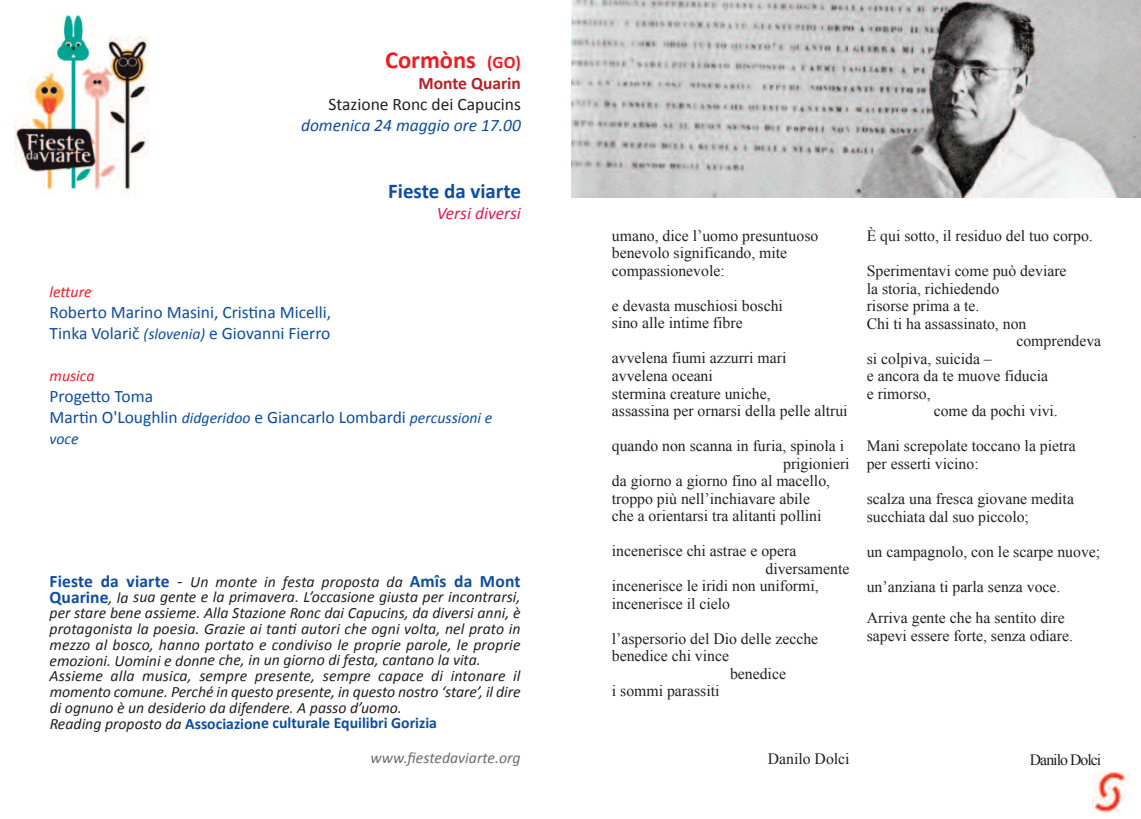
<style>
.page{position:relative;width:1141px;height:819px;background:#fff}
.page>*{position:absolute;margin:0;border:0;box-sizing:border-box;transform-origin:0 0}
.t1{font:700 24.5px "Calibri";color:#ee1d23}
.t2{font:700 21px "Calibri";color:#0d4da1}
.t3{font:17.5px/21px "Calibri";color:#0d4da1}
.t4{font:700 17.5px "Calibri";letter-spacing:.01em;color:#0d4da1}
.t5{font:italic 17.5px "Calibri";color:#0d4da1}
.t6{font:17.5px "Calibri";color:#231f20}
.t7{font:italic 17.5px "Calibri";color:#e11b50}
.t8{font:700 17.5px "Calibri";color:#b72025}
.t9{font:15.75px/17.5px "Times New Roman";color:#231f20}
.t10{font:italic 15.75px/15.8px "Calibri";color:#231f20}
.t11{font:italic 15.75px "Calibri";color:#6c6d70}
.t12{font:italic 15.75px "Calibri";color:#ee1d23}
.t13{font:15.75px "Times New Roman";letter-spacing:-.06em;color:#231f20}
.t14{font:italic 15.75px "Calibri";color:#0d4da1}
.s1{font-size:17.5px}
.s2{font-style:italic;font-size:15.75px}
.s3{font-weight:400;font-style:italic;color:#231f20}
.s4{font-weight:400;font-style:italic;font-size:15.75px;color:#231f20}
.s5{font-weight:700;font-style:normal;font-size:17.5px;color:#0d4da1}
.s6{font-weight:700;font-style:normal;color:#0d4da1}
</style>
<div class="page">
<img style="left:15px;top:9px;width:133px;height:186px">
<img style="left:572px;top:0;width:569px;height:198px">
<img style="left:1092px;top:771px;width:38px;height:41px">
<h1 class="t1" style="left:385px;top:50px;width:137px">Cormòns <span class="s1">(GO)</span></h1>
<p class="t8" style="left:418px;top:76px;width:104px">Monte Quarin</p>
<p class="t6" style="left:329px;top:97px;width:194px">Stazione Ronc dei Capucins</p>
<p class="t5" style="left:301px;top:118px;width:221px">domenica 24 maggio ore 17.00</p>
<h2 class="t2" style="left:388px;top:182px;width:134px">Fieste da viarte</h2>
<p class="t7" style="left:437px;top:205px;width:86px">Versi diversi</p>
<p class="t12" style="left:50px;top:285px;width:44px">letture</p>
<p class="t3" style="left:50px;top:303px;width:283px">Roberto Marino Masini, Cristina Micelli,<br>Tinka Volarič <span class="s2">(slovenia)</span> e Giovanni Fierro</p>
<p class="t12" style="left:50px;top:369px;width:46px">musica</p>
<p class="t3" style="left:50px;top:387px;width:444px">Progetto Toma<br>Martin O'Loughlin <span class="s2">didgeridoo</span> e Giancarlo Lombardi <span class="s2">percussioni e</span></p>
<p class="t14" style="left:50px;top:432px;width:31px">voce</p>
<p class="t4" style="left:50px;top:573px;width:472px">Fieste da viarte <span class="s3">-</span> <span class="s4">Un monte in festa proposta da</span> Amîs da Mont</p>
<p class="t10" style="left:50px;top:590px;width:473px"><span class="s5">Quarine</span>, la sua gente e la primavera. L’occasione giusta per incontrarsi, per stare bene assieme. Alla Stazione Ronc dai Capucins, da diversi anni, è protagonista la poesia. Grazie ai tanti autori che ogni volta, nel prato in mezzo al bosco, hanno portato e condiviso le proprie parole, le proprie emozioni. Uomini e donne che, in un giorno di festa, cantano la vita.<br>Assieme alla musica, sempre presente, sempre capace di intonare il momento comune. Perché in questo presente, in questo nostro ‘stare’, il dire di ognuno è un desiderio da difendere. A passo d’uomo.<br>Reading proposto da <span class="s6">Associazione culturale Equilibri Gorizia</span></p>
<p class="t11" style="left:371px;top:751px;width:152px">www.fiestedaviarte.org</p>
<p class="t9" style="left:612px;top:227px;width:208px">umano, dice l’uomo presuntuoso benevolo significando, mite compassionevole:</p>
<p class="t9" style="left:612px;top:297px;width:173px">e devasta muschiosi boschi sino alle intime fibre</p>
<p class="t9" style="left:612px;top:349px;width:237px">avvelena fiumi azzurri mari<br>avvelena oceani<br>stermina creature uniche,<br>assassina per ornarsi della pelle altrui</p>
<p class="t9" style="left:612px;top:437px;width:234px">quando non scanna in furia, spinola i</p>
<p class="t9" style="left:783px;top:454px;width:68px">prigionieri</p>
<p class="t9" style="left:612px;top:472px;width:220px">da giorno a giorno fino al macello,</p>
<p class="t9" style="left:612px;top:489px;width:200px">troppo più nell’inchiavare abile</p>
<p class="t9" style="left:612px;top:507px;width:211px">che a orientarsi tra alitanti pollini</p>
<p class="t9" style="left:612px;top:542px;width:186px">incenerisce chi astrae e opera</p>
<p class="t9" style="left:765px;top:559px;width:85px">diversamente</p>
<p class="t9" style="left:612px;top:577px;width:208px">incenerisce le iridi non uniformi,</p>
<p class="t9" style="left:612px;top:594px;width:120px">incenerisce il cielo</p>
<p class="t9" style="left:612px;top:629px;width:208px">l’aspersorio del Dio delle zecche</p>
<p class="t9" style="left:612px;top:647px;width:119px">benedice chi vince</p>
<p class="t9" style="left:730px;top:664px;width:57px">benedice</p>
<p class="t9" style="left:612px;top:682px;width:109px">i sommi parassiti</p>
<p class="t9" style="left:867px;top:227px;width:228px">È qui sotto, il residuo del tuo corpo.</p>
<p class="t9" style="left:867px;top:262px;width:201px">Sperimentavi come può deviare</p>
<p class="t9" style="left:867px;top:280px;width:134px">la storia, richiedendo</p>
<p class="t9" style="left:867px;top:297px;width:114px">risorse prima a te.</p>
<p class="t9" style="left:867px;top:315px;width:161px">Chi ti ha assassinato, non</p>
<p class="t9" style="left:1016px;top:332px;width:86px">comprendeva</p>
<p class="t9" style="left:867px;top:350px;width:127px">si colpiva, suicida –</p>
<p class="t9" style="left:867px;top:367px;width:183px">e ancora da te muove fiducia</p>
<p class="t9" style="left:867px;top:385px;width:65px">e rimorso,</p>
<p class="t9" style="left:934px;top:402px;width:126px">come da pochi vivi.</p>
<p class="t9" style="left:867px;top:437px;width:211px">Mani screpolate toccano la pietra per esserti vicino:</p>
<p class="t9" style="left:867px;top:490px;width:209px">scalza una fresca giovane medita succhiata dal suo piccolo;</p>
<p class="t9" style="left:867px;top:542px;width:235px">un campagnolo, con le scarpe nuove;</p>
<p class="t9" style="left:867px;top:570px;width:200px;line-height:31.5px">un’anziana ti parla senza voce.<br>Arriva gente che ha sentito dire</p>
<p class="t9" style="left:867px;top:626px;width:208px">sapevi essere forte, senza odiare.</p>
<p class="t9" style="left:768px;top:750px;width:83px">Danilo Dolci</p>
<p class="t13" style="left:1030px;top:750px;width:73px">Danilo Dolci</p>
</div>
